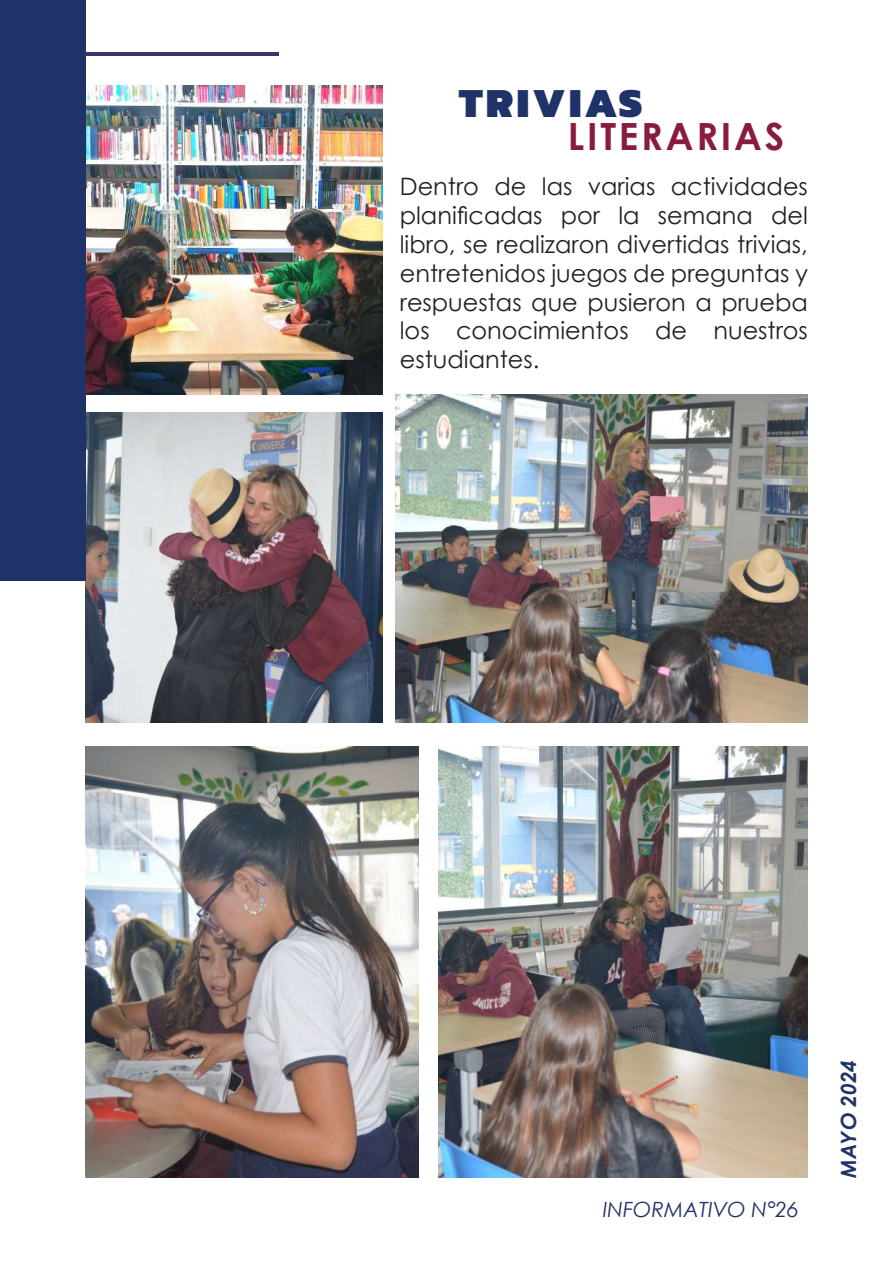
<style>
.page{position:relative;width:893px;height:1263px;background:#fff}
.page>*{position:absolute;margin:0;border:0;box-sizing:border-box;transform-origin:0 0}
.t1{font:900 42px "Kanit";letter-spacing:.075em;color:#1f3369}
.t2{font:700 37.5px "Century Gothic";letter-spacing:.075em;color:#891b40}
.t3{font:24px/28.8px "Century Gothic";color:#231f20;text-align:justify}
.t4{font:italic 21px "Century Gothic";color:#1f3369}
.t5{font:italic 700 21px "Century Gothic";color:#1f3369}
</style>
<div class="page">
<hr style="left:0;top:52px;width:279px;height:3px;background:#3d336b">
<img style="left:85px;top:85px;width:298px;height:309px">
<img style="left:85px;top:413px;width:298px;height:309px">
<img style="left:85px;top:747px;width:334px;height:431px">
<img style="left:438px;top:747px;width:370px;height:431px">
<img style="left:395px;top:394px;width:413px;height:328px">
<div style="left:0;top:0;width:85px;height:580px;background:#1f3369"></div>
<h1 class="t1" style="left:459px;top:67px;width:185px">TRIVIAS</h1>
<h2 class="t2" style="left:568px;top:108px;width:218px">LITERARIAS</h2>
<p class="t3" style="left:400px;top:172px;width:410px">Dentro de las varias actividades planificadas por la semana del libro, se realizaron divertidas trivias, entretenidos juegos de preguntas y respuestas que pusieron a prueba los conocimientos de nuestros estudiantes.</p>
<p class="t4" style="left:603px;top:1195px;width:198px">INFORMATIVO N°26</p>
<p class="t5" style="left:832px;top:1178px;width:120px;rotate:-90deg">MAYO 2024</p>
</div>
